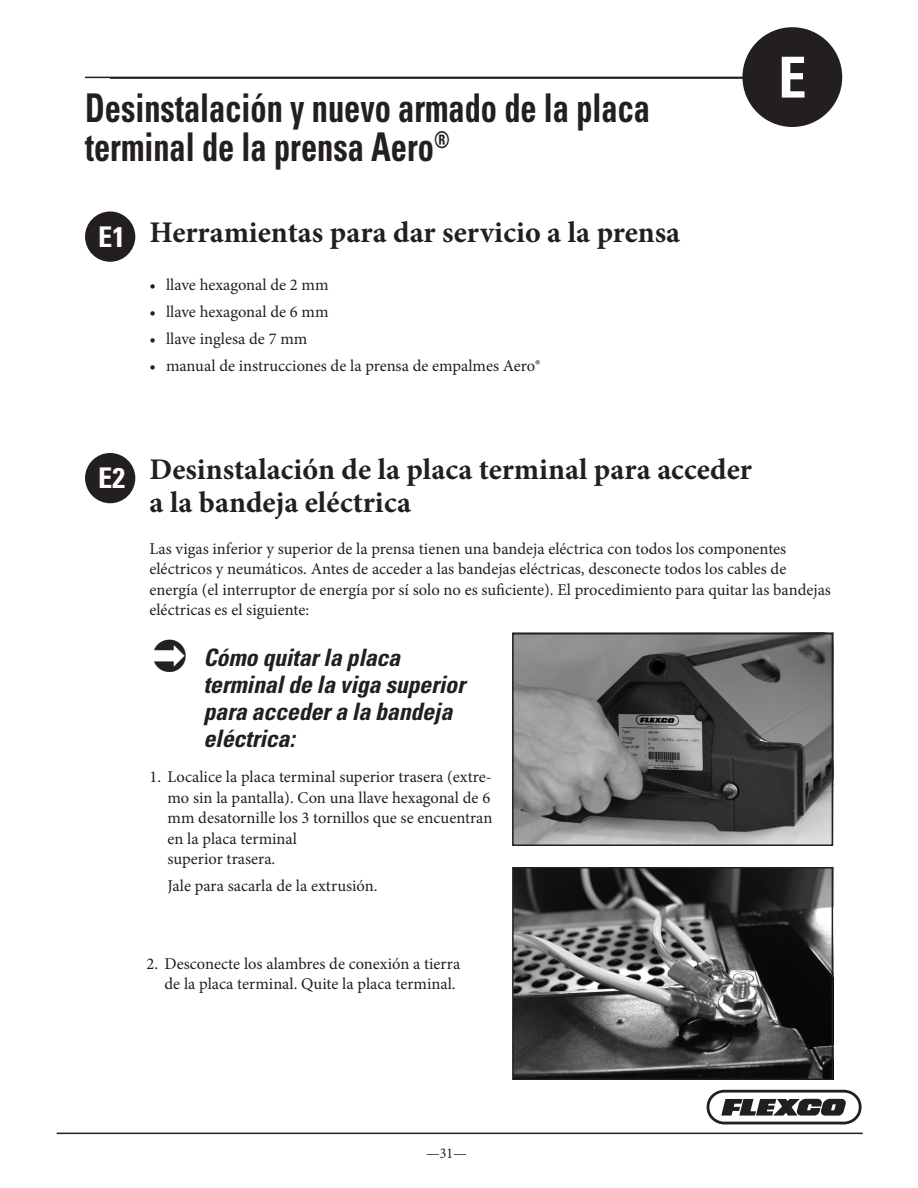
<style>
.page{position:relative;width:918px;height:1188px;background:#fff}
.page>*{position:absolute;margin:0;border:0;box-sizing:border-box;transform-origin:0 0}
.note_standalone{font:700 condensed 56.55px "Univers LT Std";color:#fff}
.sectionTitle{font:700 condensed 39.6px/39px "Univers LT Std";color:#231f20;scale:.82 1}
.Section_subtitle1{font:700 30px/33px "Minion Pro";color:#231f20}
.note_standalone-2{font:700 condensed 28.5px "Univers LT Std";color:#fff}
.Section_subtitle_2{font:italic 700 condensed 24px/27px "Univers LT Std";letter-spacing:-.01em;color:#231f20}
.bodycopy{font:16.5px/20.4px "Minion Pro";color:#231f20}
.bodycopy_number{font:16.5px/20.4px "Minion Pro";color:#231f20}
.bodycopy_bullet{font:16.5px "Minion Pro";color:#231f20}
.t1{font:condensed 15px "Minion Pro";color:#231f20}
</style>
<div class="page">
<svg style="left:707px;top:1090px;width:155px;height:34px"></svg>
<hr style="left:57px;top:1133px;width:806px;height:1px;background:#231f20">
<hr style="left:85px;top:77px;width:723px;height:1px;background:#231f20">
<div style="left:742px;top:27px;width:100px;height:100px;background:#231f20;border-radius:50%"></div>
<hr style="left:110px;top:77px;width:723px;height:2px;background:#231f20">
<div style="left:85px;top:212px;width:50px;height:50px;background:#231f20;border-radius:50%"></div>
<div style="left:85px;top:453px;width:50px;height:50px;background:#231f20;border-radius:50%"></div>
<img style="left:515px;top:870px;width:315px;height:207px">
<div style="left:512px;top:867px;width:321px;height:213px;border:2px solid #231f20"></div>
<img style="left:515px;top:636px;width:315px;height:207px">
<div style="left:512px;top:633px;width:321px;height:213px;border:2px solid #231f20"></div>
<p class="sectionTitle" style="left:85px;top:89px;width:691px">Desinstalación y nuevo armado de la placa terminal de la prensa Aero<sup>®</sup></p>
<p class="note_standalone-2" style="left:98px;top:219px;width:28px">E1</p>
<p class="Section_subtitle1" style="left:150px;top:216px;width:532px">Herramientas para dar servicio a la prensa</p>
<p class="bodycopy_bullet" style="left:150px;top:273px;width:181px">• llave hexagonal de 2 mm</p>
<p class="bodycopy_bullet" style="left:150px;top:301px;width:181px">• llave hexagonal de 6 mm</p>
<p class="bodycopy_bullet" style="left:150px;top:328px;width:159px">• llave inglesa de 7 mm</p>
<p class="bodycopy_bullet" style="left:150px;top:355px;width:392px">• manual de instrucciones de la prensa de empalmes Aero®</p>
<p class="note_standalone" style="left:778px;top:43px;width:30px">E</p>
<p class="note_standalone-2" style="left:98px;top:461px;width:28px">E2</p>
<p class="Section_subtitle1" style="left:150px;top:453px;width:604px">Desinstalación de la placa terminal para acceder a la bandeja eléctrica</p>
<p class="bodycopy" style="left:150px;top:538px;width:683px">Las vigas inferior y superior de la prensa tienen una bandeja eléctrica con todos los componentes eléctricos y neumáticos. Antes de acceder a las bandejas eléctricas, desconecte todos los cables de energía (el interruptor de energía por sí solo no es suficiente). El procedimiento para quitar las bandejas eléctricas es el siguiente:</p>
<p class="Section_subtitle_2" style="left:204px;top:644px;width:263px">Cómo quitar la placa terminal de la viga superior para acceder a la bandeja eléctrica:</p>
<p class="bodycopy_number" style="left:168px;top:767px;width:326px;text-indent:-18px">1. Localice la placa terminal superior trasera (extre&shy;mo sin la pantalla). Con una llave hexagonal de 6 mm desatornille los 3 tornillos que se encuentran en la placa terminal<br>superior trasera.</p>
<p class="bodycopy_number" style="left:168px;top:876px;width:212px">Jale para sacarla de la extrusión.</p>
<p class="bodycopy_number" style="left:147px;top:953px;width:315px;text-align:right">2. Desconecte los alambres de conexión a tierra de la placa terminal. Quite la placa terminal.</p>
<p class="t1" style="left:426px;top:1145px;width:42px">—31—</p>
</div>
